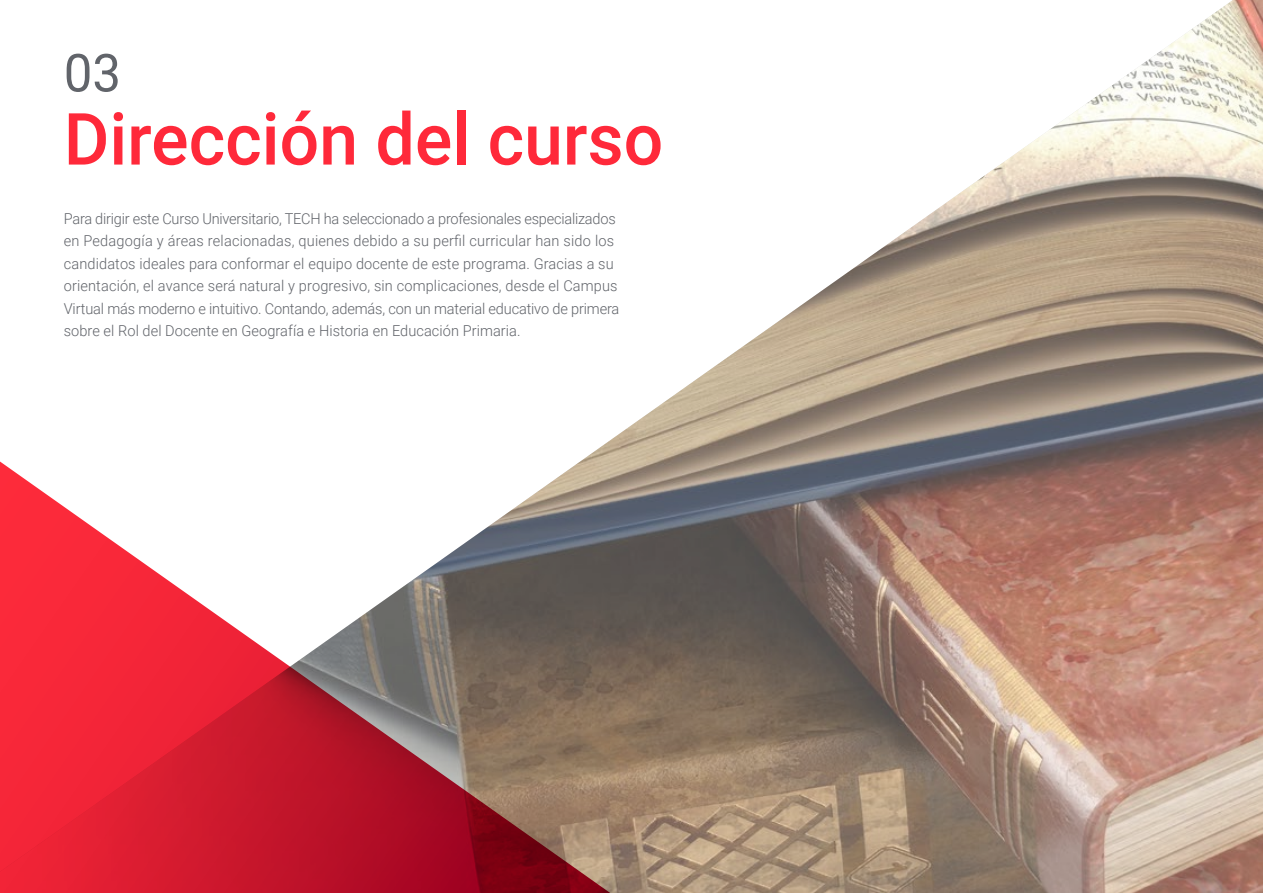
<style>
.page{position:relative;width:1263px;height:893px;background:#fff}
.page>*{position:absolute;margin:0;border:0;box-sizing:border-box;transform-origin:0 0}
.t1{font:500 72px "Roboto";color:#ff293a}
.t2{font:52.5px "Roboto";color:#61646a}
.t3{font:300 15px/22.5px "Roboto";letter-spacing:.005em;color:#61646a}
</style>
<div class="page">
<img style="left:602px;top:0;width:661px;height:893px">
<svg style="left:0;top:446px;width:640px;height:447px"></svg>
<h2 class="t2" style="left:64px;top:36px;width:59px">03</h2>
<h1 class="t1" style="left:64px;top:89px;width:601px">Dirección del curso</h1>
<p class="t3" style="left:64px;top:207px;width:557px">Para dirigir este Curso Universitario, TECH ha seleccionado a profesionales especializados en Pedagogía y áreas relacionadas, quienes debido a su perfil curricular han sido los candidatos ideales para conformar el equipo docente de este programa. Gracias a su orientación, el avance será natural y progresivo, sin complicaciones, desde el Campus Virtual más moderno e intuitivo. Contando, además, con un material educativo de primera sobre el Rol del Docente en Geografía e Historia en Educación Primaria.</p>
</div>
